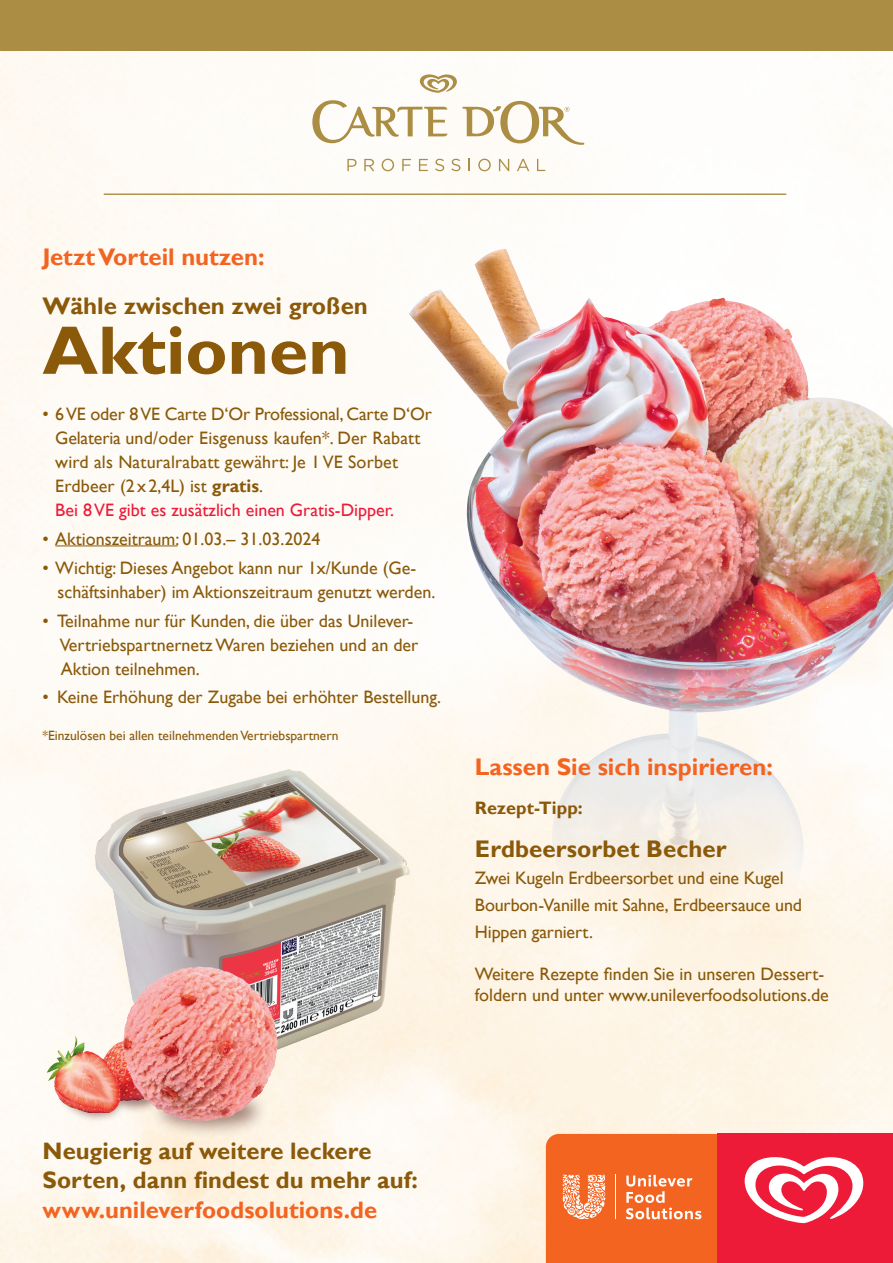
<style>
.page{position:relative;width:893px;height:1263px;background:#fff}
.page>*{position:absolute;margin:0;border:0;box-sizing:border-box;transform-origin:0 0}
.t1{font:700 69px "Gill Sans";color:#8a5909}
.t2{font:700 24px/48.6px "Gill Sans";color:#8a5909}
.t3{font:700 24px "Gill Sans";color:#f36421}
.t4{font:700 23.7px/29.7px "Gill Sans";color:#8a5909}
.t5{font:18px/24px "Gill Sans";color:#8a5909}
.t6{font:700 18px "Gill Sans";color:#8a5909}
.t7{font:13.5px "Gill Sans";color:#8a5909}
.s1{color:#f36421}
.s2{font-weight:700}
.s3{color:#ed1a38}
</style>
<div class="page">
<img style="left:0;top:50px;width:893px;height:1213px">
<hr style="left:104px;top:193px;width:682px;height:2px;background:#ac8d44">
<div style="left:0;top:0;width:893px;height:50px;background:#ac8d44"></div>
<svg style="left:347px;top:159px;width:10px;height:12px"></svg>
<svg style="left:364px;top:159px;width:10px;height:12px"></svg>
<svg style="left:382px;top:159px;width:12px;height:12px"></svg>
<svg style="left:402px;top:159px;width:9px;height:12px"></svg>
<svg style="left:419px;top:159px;width:9px;height:12px"></svg>
<svg style="left:435px;top:159px;width:9px;height:12px"></svg>
<svg style="left:451px;top:159px;width:9px;height:12px"></svg>
<svg style="left:469px;top:159px;width:1px;height:12px"></svg>
<svg style="left:478px;top:159px;width:13px;height:12px"></svg>
<svg style="left:499px;top:159px;width:10px;height:12px"></svg>
<svg style="left:517px;top:159px;width:12px;height:12px"></svg>
<svg style="left:537px;top:159px;width:8px;height:12px"></svg>
<svg style="left:312px;top:74px;width:272px;height:71px"></svg>
<div style="left:718px;top:1134px;width:175px;height:129px;background:#ed1a38"></div>
<svg style="left:546px;top:1134px;width:172px;height:129px;background:#f36e31"></svg>
<svg style="left:745px;top:1157px;width:118px;height:66px"></svg>
<hr style="left:55px;top:545px;width:123px;height:1px;background:#8a5909">
<img style="left:409px;top:249px;width:484px;height:701px">
<img style="left:71px;top:743px;width:378px;height:344px">
<div style="left:149px;top:1084px;width:120px;height:55px;background:#fdefdb"></div>
<img style="left:15px;top:1011px;width:93px;height:117px">
<img style="left:108px;top:956px;width:188px;height:175px">
<p class="t2" style="left:43px;top:234px;width:327px"><span class="s1">Jetzt Vorteil nutzen:<br></span>Wähle zwischen zwei großen</p>
<p class="t1" style="left:43px;top:309px;width:309px">Aktionen</p>
<p class="t5" style="left:55px;top:402px;width:378px;text-indent:-13px">• 6 VE oder 8 VE Carte D‘Or Professional, Carte D‘Or Gelateria und/oder Eisgenuss kaufen*. Der Rabatt wird als Naturalrabatt gewährt: Je 1 VE Sorbet Erdbeer (2x2,4L) ist <span class="s2">gratis</span>.<br><span class="s3">Bei 8 VE gibt es zusätzlich einen Gratis-Dipper.</span></p>
<p class="t5" style="left:43px;top:527px;width:279px">• Aktionszeitraum: 01.03.– 31.03.2024</p>
<p class="t5" style="left:58px;top:557px;width:379px;text-indent:-15px">• Wichtig: Dieses Angebot kann nur 1x/Kunde (Ge&shy;schäftsinhaber) im Aktionszeitraum genutzt werden.</p>
<p class="t5" style="left:60px;top:609px;width:360px;text-indent:-17px">• Teilnahme nur für Kunden, die über das Unilever-<br>Vertriebspartnernetz Waren beziehen und an der<br>Aktion teilnehmen.</p>
<p class="t5" style="left:43px;top:685px;width:400px">• Keine Erhöhung der Zugabe bei erhöhter Bestellung.</p>
<p class="t7" style="left:43px;top:728px;width:297px">*Einzulösen bei allen teilnehmenden Vertriebspartnern</p>
<p class="t3" style="left:475px;top:752px;width:299px">Lassen Sie sich inspirieren:</p>
<p class="t6" style="left:475px;top:797px;width:109px">Rezept-Tipp:</p>
<p class="t2" style="left:475px;top:825px;width:253px">Erdbeersorbet Becher</p>
<p class="t5" style="left:475px;top:865px;width:329px;line-height:27px">Zwei Kugeln Erdbeersorbet und eine Kugel<br>Bourbon-Vanille mit Sahne, Erdbeersauce und<br>Hippen garniert.</p>
<p class="t5" style="left:475px;top:964px;width:356px;line-height:21px">Weitere Rezepte finden Sie in unseren Dessert&shy;foldern und unter www.unileverfoodsolutions.de</p>
<p class="t4" style="left:43px;top:1136px;width:377px">Neugierig auf weitere leckere<br>Sorten, dann findest du mehr auf: <span class="s1">www.unileverfoodsolutions.de</span></p>
</div>
